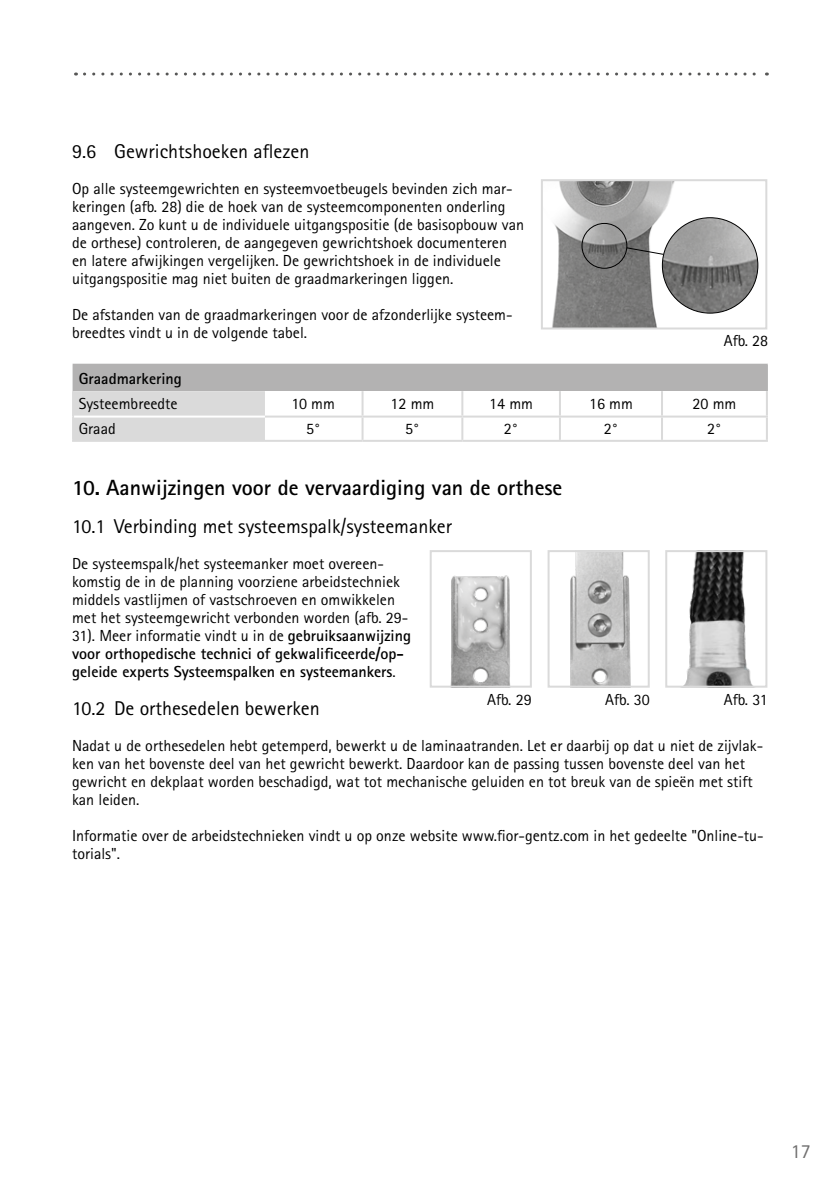
<style>
.page{position:relative;width:840px;height:1191px;background:#fff}
.page>*{position:absolute;margin:0;border:0;box-sizing:border-box;transform-origin:0 0}
.t1{font:700 22px "Rotis Sans Serif Pro";color:#000}
.t2{font:20px "Rotis Sans Serif Pro";color:#000}
.t3{font:20px "Rotis Sans Serif Pro";color:#706f6f}
.t4{font:16px/18px "Rotis Sans Serif Pro";color:#000}
.t5{font:700 16px "Rotis Sans Serif Pro";color:#000}
.s1{font-weight:700}
</style>
<div class="page">
<svg style="left:84px;top:73px;width:683px;height:3px"></svg>
<div style="left:73px;top:364px;width:693px;height:27px;background:#b3b2b2"></div>
<div style="left:74px;top:391px;width:191px;height:49px;background:#dadada"></div>
<hr style="left:765px;top:365px;width:2px;height:26px;background:#b3b2b2">
<hr style="left:461px;top:417px;width:2px;height:23px;background:#dadada">
<hr style="left:558px;top:417px;width:2px;height:23px;background:#dadada">
<hr style="left:265px;top:415px;width:97px;height:2px;background:#dadada">
<hr style="left:362px;top:415px;width:100px;height:2px;background:#dadada">
<hr style="left:462px;top:415px;width:97px;height:2px;background:#dadada">
<hr style="left:559px;top:415px;width:102px;height:2px;background:#dadada">
<hr style="left:661px;top:415px;width:106px;height:2px;background:#dadada">
<hr style="left:72px;top:364px;width:193px;height:1px;background:#b3b2b2">
<hr style="left:72px;top:365px;width:2px;height:26px;background:#b3b2b2">
<hr style="left:661px;top:364px;width:106px;height:1px;background:#b3b2b2">
<hr style="left:72px;top:391px;width:2px;height:25px;background:#dadada">
<hr style="left:765px;top:391px;width:2px;height:24px;background:#dadada">
<hr style="left:72px;top:416px;width:2px;height:24px;background:#dadada">
<hr style="left:765px;top:417px;width:2px;height:23px;background:#dadada">
<hr style="left:72px;top:440px;width:193px;height:2px;background:#dadada">
<hr style="left:265px;top:440px;width:97px;height:2px;background:#dadada">
<hr style="left:362px;top:440px;width:100px;height:2px;background:#dadada">
<hr style="left:462px;top:440px;width:97px;height:2px;background:#dadada">
<hr style="left:559px;top:440px;width:102px;height:2px;background:#dadada">
<hr style="left:661px;top:440px;width:106px;height:2px;background:#dadada">
<hr style="left:74px;top:415px;width:191px;height:2px;background:#fff">
<hr style="left:361px;top:391px;width:2px;height:24px;background:#dadada">
<hr style="left:461px;top:391px;width:2px;height:24px;background:#dadada">
<hr style="left:558px;top:391px;width:2px;height:24px;background:#dadada">
<hr style="left:660px;top:391px;width:2px;height:24px;background:#dadada">
<hr style="left:361px;top:417px;width:2px;height:23px;background:#dadada">
<hr style="left:660px;top:417px;width:2px;height:23px;background:#dadada">
<img style="left:450px;top:575px;width:60px;height:109px">
<div style="left:429px;top:550px;width:102px;height:137px;border:2px solid #dadada"></div>
<img style="left:570px;top:553px;width:61px;height:131px">
<div style="left:547px;top:550px;width:102px;height:137px;border:2px solid #dadada"></div>
<img style="left:685px;top:553px;width:67px;height:131px">
<div style="left:665px;top:550px;width:102px;height:137px;border:2px solid #dadada"></div>
<img style="left:552px;top:182px;width:207px;height:144px">
<div style="left:540px;top:179px;width:226px;height:150px;border:2px solid #dadada"></div>
<div style="left:581px;top:223px;width:45px;height:45px;border:1px solid #000;border-radius:50%"></div>
<img style="left:662px;top:218px;width:95px;height:95px;border-radius:48px">
<svg style="left:626px;top:247px;width:37px;height:8px"></svg>
<p class="t2" style="left:72px;top:139px;width:239px">9.6 Gewrichtshoeken aflezen</p>
<p class="t4" style="left:72px;top:179px;width:453px">Op alle systeemgewrichten en systeemvoetbeugels bevinden zich mar&shy;keringen (afb. 28) die de hoek van de systeemcomponenten onderling aangeven. Zo kunt u de individuele uitgangspositie (de basisopbouw van de orthese) controleren, de aangegeven gewrichtshoek documenteren en latere afwijkingen vergelijken. De gewrichtshoek in de individuele uitgangspositie mag niet buiten de graadmarkeringen liggen.</p>
<p class="t4" style="left:72px;top:305px;width:442px">De afstanden van de graadmarkeringen voor de afzonderlijke systeem&shy;breedtes vindt u in de volgende tabel.</p>
<p class="t5" style="left:79px;top:368px;width:105px">Graadmarkering</p>
<p class="t4" style="left:79px;top:394px;width:100px">Systeembreedte</p>
<p class="t4" style="left:291px;top:394px;width:45px">10 mm</p>
<p class="t4" style="left:390px;top:394px;width:45px">12 mm</p>
<p class="t4" style="left:489px;top:394px;width:45px">14 mm</p>
<p class="t4" style="left:588px;top:394px;width:45px">16 mm</p>
<p class="t4" style="left:692px;top:394px;width:45px">20 mm</p>
<p class="t4" style="left:79px;top:420px;width:39px">Graad</p>
<p class="t4" style="left:306px;top:420px;width:16px">5°</p>
<p class="t4" style="left:405px;top:420px;width:16px">5°</p>
<p class="t4" style="left:503px;top:420px;width:16px">2°</p>
<p class="t4" style="left:603px;top:420px;width:16px">2°</p>
<p class="t4" style="left:706px;top:420px;width:16px">2°</p>
<p class="t4" style="left:723px;top:332px;width:46px">Afb. 28</p>
<h1 class="t1" style="left:72px;top:473px;width:491px">10. Aanwijzingen voor de vervaardiging van de orthese</h1>
<p class="t2" style="left:72px;top:514px;width:381px">10.1 Verbinding met systeemspalk/systeemanker</p>
<p class="t4" style="left:72px;top:555px;width:340px">De systeemspalk/het systeemanker moet overeen&shy;komstig de in de planning voorziene arbeidstechniek middels vastlijmen of vastschroeven en omwikkelen met het systeemgewricht verbonden worden (afb. 29- 31). Meer informatie vindt u in de <span class="s1">gebruiksaanwijzing voor orthopedische technici of gekwalificeerde/op&shy;geleide experts Systeemspalken en systeemankers</span>.</p>
<p class="t2" style="left:72px;top:696px;width:249px">10.2 De orthesedelen bewerken</p>
<p class="t4" style="left:72px;top:737px;width:692px">Nadat u de orthesedelen hebt getemperd, bewerkt u de laminaatranden. Let er daarbij op dat u niet de zijvlak&shy;ken van het bovenste deel van het gewricht bewerkt. Daardoor kan de passing tussen bovenste deel van het gewricht en dekplaat worden beschadigd, wat tot mechanische geluiden en tot breuk van de spieën met stift kan leiden.</p>
<p class="t4" style="left:72px;top:827px;width:692px">Informatie over de arbeidstechnieken vindt u op onze website www.fior-gentz.com in het gedeelte "Online-tu&shy;torials".</p>
<p class="t4" style="left:487px;top:690px;width:46px">Afb. 29</p>
<p class="t4" style="left:605px;top:690px;width:46px">Afb. 30</p>
<p class="t4" style="left:723px;top:690px;width:45px">Afb. 31</p>
<p class="t3" style="left:790px;top:1139px;width:21px">17</p>
</div>
